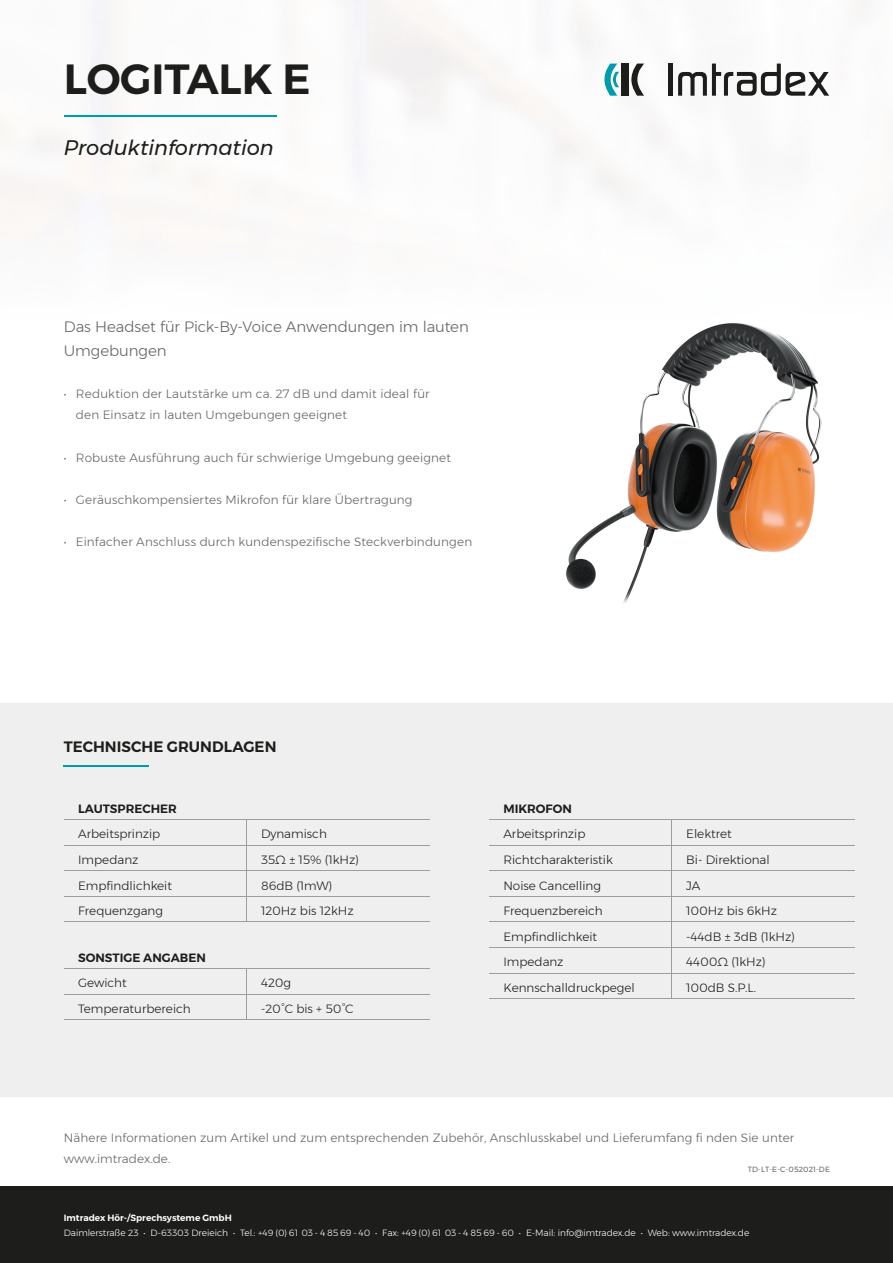
<style>
.page{position:relative;width:893px;height:1263px;background:#fff}
.page>*{position:absolute;margin:0;border:0;box-sizing:border-box;transform-origin:0 0}
.t1{font:600 42px "Montserrat";color:#1d1d1b}
.t2{font:italic 21px "Montserrat";color:#1d1d1b}
.t3{font:300 15px/24px "Montserrat";letter-spacing:-.005em;color:#646463}
.t4{font:600 15px "Montserrat";color:#1d1d1b}
.t5{font:300 12px/21px "Montserrat";letter-spacing:.01em;color:#646463}
.t6{font:300 12px "Montserrat";color:#1d1d1b}
.t7{font:600 12px "Montserrat";color:#1d1d1b}
.t8{font:300 9px "Montserrat";color:#fff}
.t9{font:600 9px "Montserrat";color:#fff}
.t10{font:7.5px "Montserrat";letter-spacing:.015em;color:#646463}
</style>
<div class="page">
<img style="left:0;top:0;width:868px;height:230px">
<div style="left:621px;top:64px;width:7px;height:32px;background:#1d1d1b"></div>
<svg style="left:631px;top:64px;width:13px;height:32px"></svg>
<svg style="left:604px;top:64px;width:15px;height:32px"></svg>
<div style="left:668px;top:64px;width:5px;height:32px;background:#1d1d1b"></div>
<svg style="left:678px;top:64px;width:151px;height:32px"></svg>
<div style="left:0;top:1186px;width:893px;height:77px;background:#1d1d1b"></div>
<img style="left:566px;top:323px;width:256px;height:280px">
<div style="left:0;top:703px;width:893px;height:393px;background:#efefef"></div>
<hr style="left:64px;top:115px;width:212px;height:2px;background:#009bac">
<hr style="left:64px;top:765px;width:85px;height:1px;background:#009bac">
<hr style="left:64px;top:845px;width:183px;height:1px;background:#9d9d9d">
<hr style="left:247px;top:845px;width:182px;height:1px;background:#9d9d9d">
<hr style="left:64px;top:871px;width:183px;height:1px;background:#9d9d9d">
<hr style="left:247px;top:871px;width:182px;height:1px;background:#9d9d9d">
<hr style="left:64px;top:896px;width:183px;height:1px;background:#9d9d9d">
<hr style="left:247px;top:896px;width:182px;height:1px;background:#9d9d9d">
<svg style="left:246px;top:821px;width:1px;height:101px"></svg>
<hr style="left:64px;top:922px;width:183px;height:1px;background:#9d9d9d">
<hr style="left:247px;top:922px;width:182px;height:1px;background:#9d9d9d">
<hr style="left:64px;top:820px;width:183px;height:1px;background:#9d9d9d">
<hr style="left:247px;top:820px;width:182px;height:1px;background:#9d9d9d">
<hr style="left:64px;top:968px;width:183px;height:1px;background:#9d9d9d">
<hr style="left:247px;top:968px;width:182px;height:1px;background:#9d9d9d">
<hr style="left:64px;top:994px;width:183px;height:1px;background:#9d9d9d">
<hr style="left:247px;top:994px;width:182px;height:1px;background:#9d9d9d">
<svg style="left:246px;top:969px;width:1px;height:50px"></svg>
<hr style="left:64px;top:1019px;width:183px;height:1px;background:#9d9d9d">
<hr style="left:247px;top:1019px;width:182px;height:1px;background:#9d9d9d">
<hr style="left:489px;top:820px;width:183px;height:1px;background:#9d9d9d">
<hr style="left:672px;top:820px;width:183px;height:1px;background:#9d9d9d">
<hr style="left:489px;top:845px;width:183px;height:1px;background:#9d9d9d">
<hr style="left:672px;top:845px;width:183px;height:1px;background:#9d9d9d">
<hr style="left:489px;top:871px;width:183px;height:1px;background:#9d9d9d">
<hr style="left:672px;top:871px;width:183px;height:1px;background:#9d9d9d">
<hr style="left:489px;top:896px;width:183px;height:1px;background:#9d9d9d">
<hr style="left:672px;top:896px;width:183px;height:1px;background:#9d9d9d">
<hr style="left:489px;top:922px;width:183px;height:1px;background:#9d9d9d">
<hr style="left:672px;top:922px;width:183px;height:1px;background:#9d9d9d">
<hr style="left:489px;top:947px;width:183px;height:1px;background:#9d9d9d">
<hr style="left:672px;top:947px;width:183px;height:1px;background:#9d9d9d">
<hr style="left:489px;top:973px;width:183px;height:1px;background:#9d9d9d">
<hr style="left:672px;top:973px;width:183px;height:1px;background:#9d9d9d">
<hr style="left:489px;top:998px;width:183px;height:1px;background:#9d9d9d">
<hr style="left:672px;top:998px;width:183px;height:1px;background:#9d9d9d">
<h1 class="t1" style="left:64px;top:46px;width:248px">LOGITALK E</h1>
<h2 class="t2" style="left:64px;top:131px;width:212px">Produktinformation</h2>
<p class="t3" style="left:64px;top:315px;width:407px">Das Headset für Pick-By-Voice Anwendungen im lauten<br>Umgebungen</p>
<p class="t5" style="left:76px;top:383px;width:355px;text-indent:-12px">• Reduktion der Lautstärke um ca. 27 dB und damit ideal für den Einsatz in lauten Umgebungen geeignet</p>
<p class="t5" style="left:64px;top:447px;width:389px">• Robuste Ausführung auch für schwierige Umgebung geeignet</p>
<p class="t5" style="left:64px;top:489px;width:350px">• Geräuschkompensiertes Mikrofon für klare Übertragung</p>
<p class="t5" style="left:64px;top:531px;width:410px">• Einfacher Anschluss durch kundenspezifische Steckverbindungen</p>
<p class="t4" style="left:64px;top:735px;width:214px">TECHNISCHE GRUNDLAGEN</p>
<p class="t7" style="left:78px;top:799px;width:100px">LAUTSPRECHER</p>
<p class="t6" style="left:78px;top:825px;width:84px">Arbeitsprinzip</p>
<p class="t6" style="left:261px;top:825px;width:67px">Dynamisch</p>
<p class="t6" style="left:78px;top:851px;width:62px">Impedanz</p>
<p class="t6" style="left:261px;top:851px;width:99px">35Ω ± 15% (1kHz)</p>
<p class="t6" style="left:78px;top:876px;width:95px">Empfindlichkeit</p>
<p class="t6" style="left:261px;top:876px;width:73px">86dB (1mW)</p>
<p class="t6" style="left:78px;top:902px;width:86px">Frequenzgang</p>
<p class="t6" style="left:261px;top:902px;width:94px">120Hz bis 12kHz</p>
<p class="t7" style="left:78px;top:948px;width:129px">SONSTIGE ANGABEN</p>
<p class="t6" style="left:78px;top:974px;width:50px">Gewicht</p>
<p class="t6" style="left:261px;top:974px;width:32px">420g</p>
<p class="t6" style="left:78px;top:999px;width:114px">Temperaturbereich</p>
<p class="t6" style="left:261px;top:999px;width:94px">-20°C bis + 50°C</p>
<p class="t7" style="left:503px;top:799px;width:70px">MIKROFON</p>
<p class="t6" style="left:503px;top:825px;width:84px">Arbeitsprinzip</p>
<p class="t6" style="left:686px;top:825px;width:47px">Elektret</p>
<p class="t6" style="left:503px;top:851px;width:111px">Richtcharakteristik</p>
<p class="t6" style="left:686px;top:851px;width:85px">Bi- Direktional</p>
<p class="t6" style="left:503px;top:876px;width:99px">Noise Cancelling</p>
<p class="t6" style="left:686px;top:876px;width:16px">JA</p>
<p class="t6" style="left:503px;top:902px;width:101px">Frequenzbereich</p>
<p class="t6" style="left:686px;top:902px;width:92px">100Hz bis 6kHz</p>
<p class="t6" style="left:503px;top:927px;width:95px">Empfindlichkeit</p>
<p class="t6" style="left:686px;top:927px;width:110px">-44dB ± 3dB (1kHz)</p>
<p class="t6" style="left:503px;top:953px;width:62px">Impedanz</p>
<p class="t6" style="left:686px;top:953px;width:81px">4400Ω (1kHz)</p>
<p class="t6" style="left:503px;top:978px;width:133px">Kennschalldruckpegel</p>
<p class="t6" style="left:686px;top:978px;width:71px">100dB S.P.L.</p>
<p class="t5" style="left:64px;top:1126px;width:732px">Nähere Informationen zum Artikel und zum entsprechenden Zubehör, Anschlusskabel und Lieferumfang fi nden Sie unter www.imtradex.de.</p>
<p class="t10" style="left:748px;top:1164px;width:84px">TD-LT-E-C-052021-DE</p>
<p class="t9" style="left:64px;top:1210px;width:169px">Imtradex Hör-/Sprechsysteme GmbH</p>
<p class="t8" style="left:64px;top:1225px;width:687px">Daimlerstraße 23 • D-63303 Dreieich • Tel.: +49 (0) 61 03 - 4 85 69 - 40 • Fax: +49 (0) 61 03 - 4 85 69 - 60 • E-Mail: info@imtradex.de • Web: www.imtradex.de</p>
</div>
